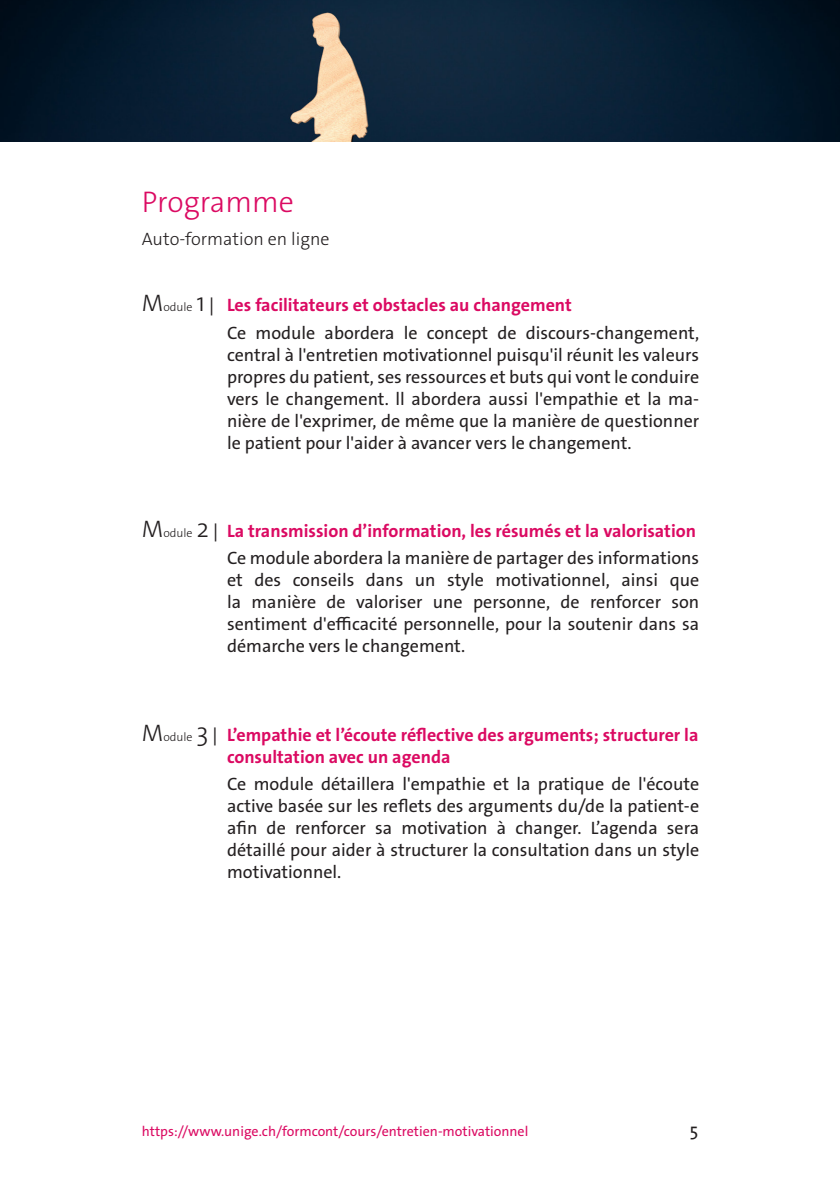
<style>
.page{position:relative;width:840px;height:1191px;background:#fff}
.page>*{position:absolute;margin:0;border:0;box-sizing:border-box;transform-origin:0 0}
.t1{font:300 30px "The Sans Os F";color:#db0a62}
.texte{font:18px/22px "The Sans Os F";color:#231f20;text-align:justify}
.t2{font:700 18px/22px "The Sans Os F";color:#db0a62}
.t3{font:300 18px "The Sans Os F";color:#231f20}
.t4{font:14px "The Sans Os F";color:#db0a62}
.s1{font-weight:300;font-size:24px;color:#231f20}
.s2{font-weight:300;font-size:12px;color:#231f20}
.s3{font-weight:300;font-size:26px;color:#231f20}
.s4{font-weight:400;color:#231f20}
</style>
<div class="page">
<img style="left:0;top:0;width:839px;height:142px">
<p class="t1" style="left:142px;top:182px;width:153px">Programme</p>
<p class="t3" style="left:142px;top:227px;width:189px">Auto-formation en ligne</p>
<p class="t2" style="left:142px;top:294px;width:431px"><span class="s1">M</span><span class="s2">odule</span> <span class="s3">1</span> <span class="s4">|</span> Les facilitateurs et obstacles au changement</p>
<p class="texte" style="left:227px;top:322px;width:473px">Ce module abordera le concept de discours-changement, central à l'entretien motivationnel puisqu'il réunit les valeurs propres du patient, ses ressources et buts qui vont le conduire vers le changement. ll abordera aussi l'empathie et la ma&shy;nière de l'exprimer, de même que la manière de questionner le patient pour l'aider à avancer vers le changement.</p>
<p class="t2" style="left:142px;top:520px;width:555px"><span class="s1">M</span><span class="s2">odule</span> <span class="s3">2</span> <span class="s4">|</span> La transmission d’information, les résumés et la valorisation</p>
<p class="texte" style="left:227px;top:547px;width:473px">Ce module abordera la manière de partager des informations et des conseils dans un style motivationnel, ainsi que la manière de valoriser une personne, de renforcer son sentiment d'efficacité personnelle, pour la soutenir dans sa démarche vers le changement.</p>
<p class="t2" style="left:227px;top:723px;width:473px;text-indent:-85px"><span class="s1">M</span><span class="s2">odule</span> <span class="s3">3</span> <span class="s4">|</span> L’empathie et l’écoute réflective des arguments; structurer la consultation avec un agenda</p>
<p class="texte" style="left:227px;top:773px;width:473px">Ce module détaillera l'empathie et la pratique de l'écoute active basée sur les reflets des arguments du/de la patient-e afin de renforcer sa motivation à changer. L’agenda sera détaillé pour aider à structurer la consultation dans un style motivationnel.</p>
<p class="t4" style="left:142px;top:1122px;width:388px">https://www.unige.ch/formcont/cours/entretien-motivationnel</p>
<p class="texte" style="left:689px;top:1119px;width:10px">5</p>
</div>
